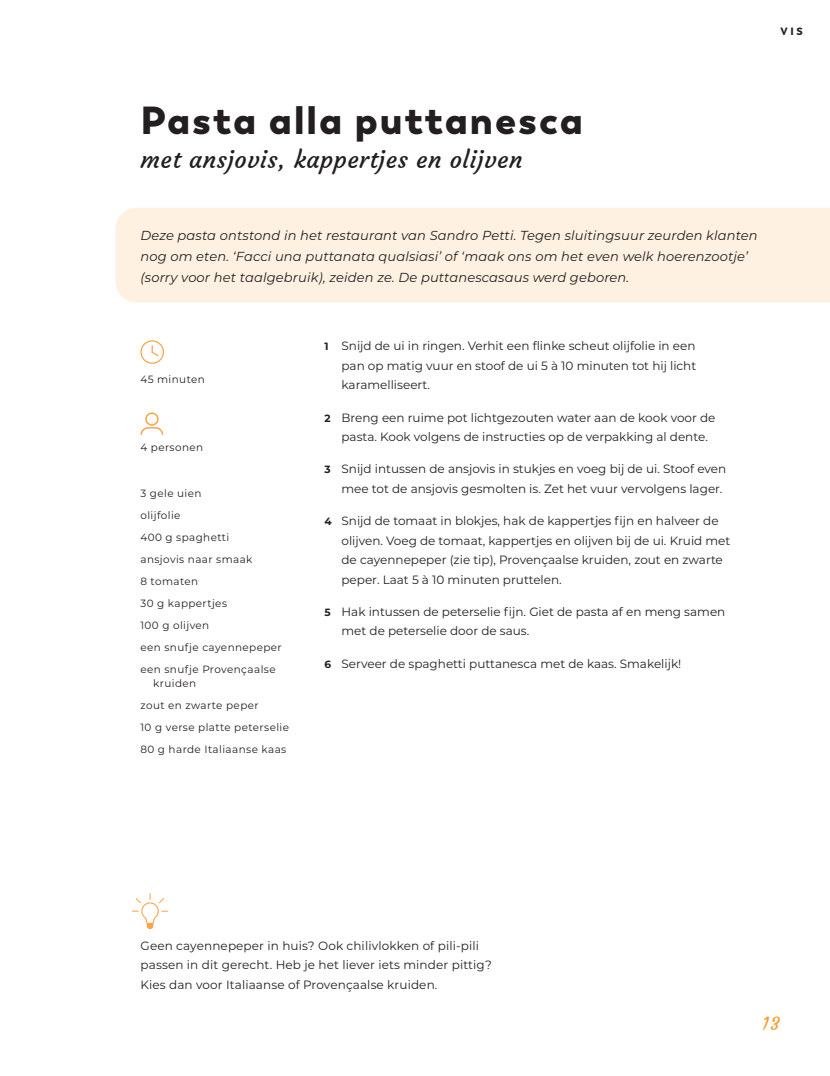
<style>
.page{position:relative;width:830px;height:1076px;background:#fff}
.page>*{position:absolute;margin:0;border:0;box-sizing:border-box;transform-origin:0 0}
.t1{font:900 39px "Trenda";letter-spacing:.05em;color:#231f20}
.t2{font:24px "Courgette";letter-spacing:.02em;color:#231f20}
.t3{font:18px "Courgette";color:#f89b33}
.t4{font:italic 13.05px/21px "Montserrat";letter-spacing:.01em;color:#231f20}
.t5{font:12px/19.5px "Montserrat";color:#231f20}
.t6{font:10.5px/22px "Montserrat";letter-spacing:.04em;color:#231f20}
.t7{font:900 10.5px "Trenda";color:#231f20}
.s1{font-weight:700;font-size:10.5px}
</style>
<div class="page">
<div style="left:115px;top:208px;width:714px;height:95px;background:#fef1e1"></div>
<svg style="left:140px;top:340px;width:24px;height:24px"></svg>
<svg style="left:140px;top:412px;width:23px;height:23px"></svg>
<svg style="left:132px;top:893px;width:36px;height:36px"></svg>
<p class="t7" style="left:780px;top:24px;width:24px">VIS</p>
<h1 class="t1" style="left:140px;top:95px;width:444px">Pasta alla puttanesca</h1>
<h2 class="t2" style="left:140px;top:145px;width:383px">met ansjovis, kappertjes en olijven</h2>
<p class="t4" style="left:140px;top:224px;width:618px">Deze pasta ontstond in het restaurant van Sandro Petti. Tegen sluitingsuur zeurden klanten nog om eten. ‘Facci una puttanata qualsiasi’ of ‘maak ons om het even welk hoerenzootje’ (sorry voor het taalgebruik), zeiden ze. De puttanescasaus werd geboren.</p>
<p class="t6" style="left:140px;top:368px;width:66px">45 minuten</p>
<p class="t6" style="left:140px;top:435px;width:64px">4 personen</p>
<p class="t6" style="left:140px;top:482px;width:143px">3 gele uien<br>olijfolie<br>400 g spaghetti<br>ansjovis naar smaak<br>8 tomaten<br>30 g kappertjes<br>100 g olijven<br>een snufje cayennepeper een snufje Provençaalse</p>
<p class="t6" style="left:140px;top:672px;width:150px;text-indent:13px">kruiden<br>zout en zwarte peper<br>10 g verse platte peterselie<br>80 g harde Italiaanse kaas</p>
<p class="t5" style="left:341px;top:336px;width:356px;text-align:justify;text-indent:-17px"><span class="s1">1</span> Snijd de ui in ringen. Verhit een flinke scheut olijfolie in een pan op matig vuur en stoof de ui 5 à 10 minuten tot hij licht karamelliseert.</p>
<p class="t5" style="left:341px;top:407px;width:375px;text-indent:-17px"><span class="s1">2</span> Breng een ruime pot lichtgezouten water aan de kook voor de pasta. Kook volgens de instructies op de verpakking al dente.</p>
<p class="t5" style="left:341px;top:459px;width:386px;text-indent:-17px"><span class="s1">3</span> Snijd intussen de ansjovis in stukjes en voeg bij de ui. Stoof even mee tot de ansjovis gesmolten is. Zet het vuur vervolgens lager.</p>
<p class="t5" style="left:341px;top:511px;width:390px;text-indent:-17px"><span class="s1">4</span> Snijd de tomaat in blokjes, hak de kappertjes fijn en halveer de olijven. Voeg de tomaat, kappertjes en olijven bij de ui. Kruid met de cayennepeper (zie tip), Provençaalse kruiden, zout en zwarte peper. Laat 5 à 10 minuten pruttelen.</p>
<p class="t5" style="left:341px;top:601px;width:385px;text-indent:-17px"><span class="s1">5</span> Hak intussen de peterselie fijn. Giet de pasta af en meng samen met de peterselie door de saus.</p>
<p class="t5" style="left:324px;top:653px;width:358px"><span class="s1">6</span> Serveer de spaghetti puttanesca met de kaas. Smakelijk!</p>
<p class="t5" style="left:140px;top:935px;width:352px">Geen cayennepeper in huis? Ook chilivlokken of pili-pili passen in dit gerecht. Heb je het liever iets minder pittig?<br>Kies dan voor Italiaanse of Provençaalse kruiden.</p>
<h3 class="t3" style="left:761px;top:1012px;width:19px">13</h3>
</div>
